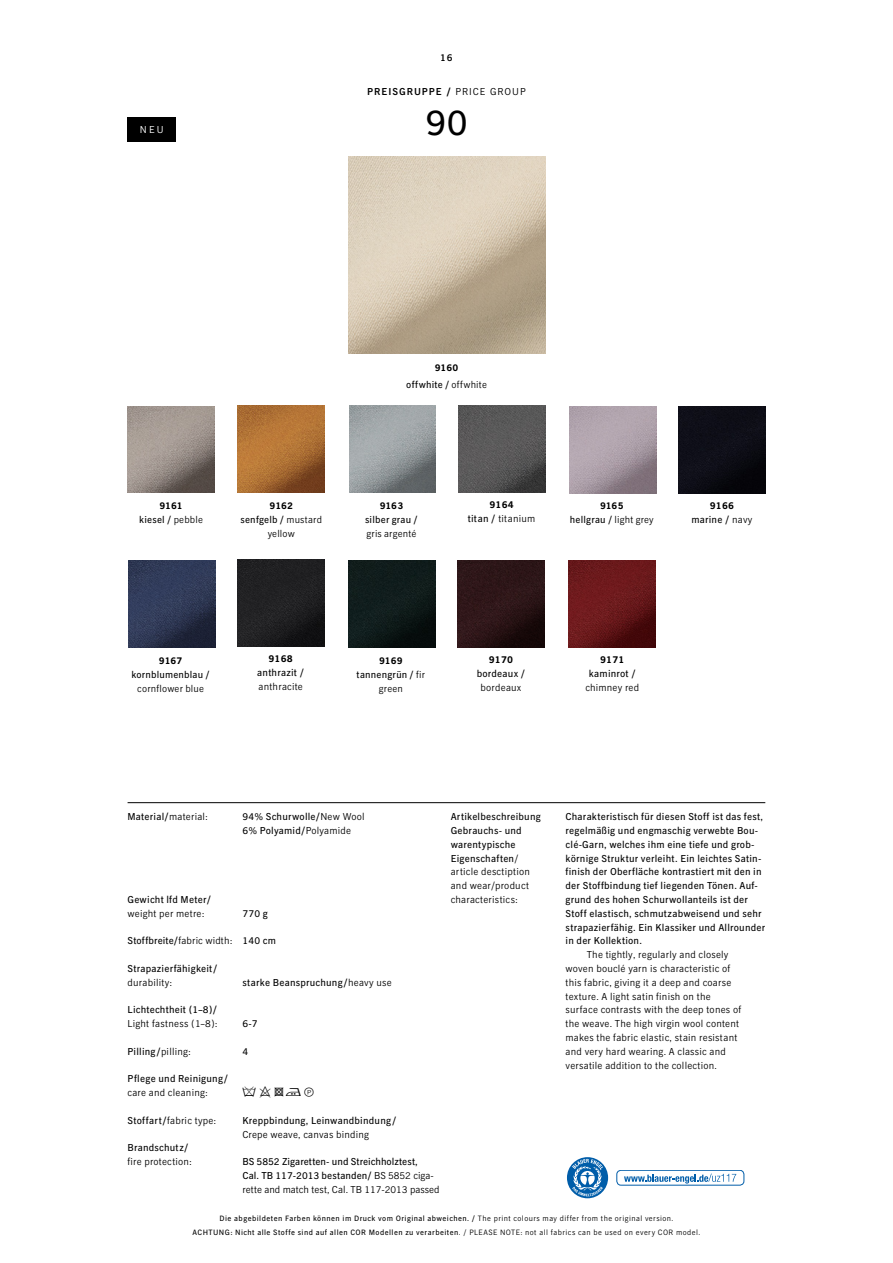
<style>
.page{position:relative;width:893px;height:1263px;background:#fff}
.page>*{position:absolute;margin:0;border:0;box-sizing:border-box;transform-origin:0 0}
.t1{font:35.25px "Cor Inter";color:#000}
.t2{font:13.5px "Textile LH Pi One";color:#000}
.t3{font:9.75px/13.8px "Cor Inter";letter-spacing:.02em;color:#000}
.t4{font:300 9.75px/13.8px "Cor Inter";letter-spacing:.02em;color:#000;text-align:center}
.t5{font:9.75px/13.8px "Cor Inter";color:#000}
.t6{font:500 9.75px "Cor Inter";letter-spacing:.1em;color:#000}
.t7{font:700 9.75px "Cor Inter";letter-spacing:.02em;color:#000}
.t8{font:300 9.75px "Cor Inter";color:#fff}
.t9{font:9.6px/13.8px "Cor Inter";letter-spacing:.02em;color:#000;text-align:center}
.t10{font:300 9.6px/13.8px "Cor Inter";letter-spacing:.02em;color:#000;text-align:center}
.t11{font:700 9.6px "Cor Inter";letter-spacing:-.01em;color:#000}
.t12{font:7.5px/13.5px "Cor Inter";letter-spacing:.06em;color:#000;text-align:center}
.s1{font-weight:300}
.s2{font-weight:700}
.s3{font-weight:400}
.s4{font-family:"Textile LH Pi Two"}
</style>
<div class="page">
<img style="left:348px;top:157px;width:197px;height:197px">
<img style="left:128px;top:406px;width:86px;height:87px">
<img style="left:238px;top:406px;width:87px;height:87px">
<img style="left:349px;top:406px;width:87px;height:87px">
<img style="left:458px;top:406px;width:87px;height:87px">
<svg style="left:567px;top:1157px;width:41px;height:41px"></svg>
<div style="left:617px;top:1170px;width:127px;height:15px;border:1px solid #005da9;border-radius:4px"></div>
<svg style="left:624px;top:1173px;width:112px;height:10px"></svg>
<div style="left:128px;top:117px;width:48px;height:25px;background:#000"></div>
<hr style="left:128px;top:802px;width:637px;height:1px;background:#000">
<img style="left:569px;top:406px;width:87px;height:87px">
<img style="left:678px;top:406px;width:87px;height:87px">
<img style="left:128px;top:561px;width:87px;height:86px">
<img style="left:237px;top:559px;width:87px;height:87px">
<img style="left:348px;top:560px;width:87px;height:87px">
<img style="left:458px;top:560px;width:87px;height:87px">
<img style="left:569px;top:561px;width:87px;height:86px">
<p class="t8" style="left:140px;top:124px;width:25px">NEU</p>
<p class="t6" style="left:440px;top:51px;width:14px">16</p>
<p class="t6" style="left:367px;top:85px;width:160px">PREISGRUPPE / <span class="s1">PRICE GROUP</span></p>
<h1 class="t1" style="left:425px;top:101px;width:44px">90</h1>
<p class="t9" style="left:406px;top:359px;width:82px;line-height:17.2px"><span class="s2">9160<br></span>offwhite / <span class="s1">offwhite</span></p>
<p class="t9" style="left:139px;top:499px;width:65px"><span class="s2">9161<br></span>kiesel / <span class="s1">pebble</span></p>
<p class="t10" style="left:240px;top:499px;width:83px"><span class="s2">9162<br></span><span class="s3">senfgelb /</span> mustard yellow</p>
<p class="t11" style="left:380px;top:500px;width:25px">9163</p>
<p class="t9" style="left:365px;top:513px;width:54px">silber grau /</p>
<p class="t10" style="left:366px;top:526px;width:51px">gris argenté</p>
<p class="t4" style="left:468px;top:498px;width:69px"><span class="s2">9164<br></span><span class="s3">titan /</span> titanium</p>
<p class="t9" style="left:570px;top:499px;width:85px"><span class="s2">9165<br></span>hellgrau / <span class="s1">light grey</span></p>
<p class="t3" style="left:691px;top:499px;width:63px;text-align:center"><span class="s2">9166<br></span>marine / <span class="s1">navy</span></p>
<p class="t11" style="left:159px;top:655px;width:25px">9167</p>
<p class="t9" style="left:131px;top:668px;width:80px">kornblumenblau /</p>
<p class="t10" style="left:137px;top:682px;width:68px">cornflower blue</p>
<p class="t7" style="left:268px;top:653px;width:26px">9168</p>
<p class="t3" style="left:257px;top:666px;width:48px">anthrazit /</p>
<p class="t4" style="left:259px;top:679px;width:46px">anthracite</p>
<p class="t9" style="left:357px;top:654px;width:70px"><span class="s2">9169 </span>tannengrün / <span class="s1">fir green</span></p>
<p class="t7" style="left:489px;top:653px;width:26px">9170</p>
<p class="t3" style="left:477px;top:666px;width:50px">bordeaux /</p>
<p class="t4" style="left:481px;top:680px;width:42px">bordeaux</p>
<p class="t7" style="left:600px;top:654px;width:26px">9171</p>
<p class="t3" style="left:589px;top:667px;width:48px">kaminrot /</p>
<p class="t4" style="left:585px;top:680px;width:55px">chimney red</p>
<p class="t3" style="left:128px;top:810px;width:82px">Material/<span class="s1">material:</span></p>
<p class="t3" style="left:242px;top:810px;width:124px">94% Schurwolle/<span class="s1">New Wool<br></span>6% Polyamid/<span class="s1">Polyamide</span></p>
<p class="t3" style="left:128px;top:893px;width:85px">Gewicht lfd Meter/</p>
<p class="t4" style="left:128px;top:906px;width:78px">weight per metre:</p>
<p class="t3" style="left:128px;top:934px;width:106px">Stoffbreite/<span class="s1">fabric width:</span></p>
<p class="t3" style="left:128px;top:962px;width:91px">Strapazierfähigkeit/</p>
<p class="t4" style="left:128px;top:975px;width:46px">durability:</p>
<p class="t3" style="left:128px;top:1003px;width:91px">Lichtechtheit (1–8)/</p>
<p class="t4" style="left:128px;top:1017px;width:91px">Light fastness (1–8):</p>
<p class="t3" style="left:128px;top:1044px;width:65px">Pilling/<span class="s1">pilling:</span></p>
<p class="t3" style="left:128px;top:1072px;width:102px">Pflege und Reinigung/</p>
<p class="t4" style="left:128px;top:1086px;width:82px">care and cleaning:</p>
<p class="t4" style="left:128px;top:1113px;width:90px"><span class="s3">Stoffart/</span>fabric type:</p>
<p class="t3" style="left:128px;top:1141px;width:63px">Brandschutz/</p>
<p class="t4" style="left:128px;top:1155px;width:66px">fire protection:</p>
<p class="t3" style="left:242px;top:906px;width:27px">770 g</p>
<p class="t3" style="left:242px;top:934px;width:35px">140 cm</p>
<p class="t3" style="left:242px;top:975px;width:151px">starke Beanspruchung/<span class="s1">heavy use</span></p>
<p class="t3" style="left:242px;top:1017px;width:17px">6-7</p>
<p class="t3" style="left:242px;top:1044px;width:7px">4</p>
<h2 class="t2" style="left:242px;top:1084px;width:74px">x94<span class="s4">+</span>W</h2>
<p class="t3" style="left:242px;top:1113px;width:155px">Kreppbindung, Leinwandbindung/</p>
<p class="t4" style="left:242px;top:1127px;width:128px">Crepe weave, canvas binding</p>
<p class="t5" style="left:242px;top:1155px;width:199px">BS 5852 Zigaretten- und Streichholztest,<br>Cal. TB 117-2013 bestanden/ <span class="s1">BS 5852 ciga&shy;rette and match test, Cal. TB 117-2013 passed</span></p>
<p class="t3" style="left:451px;top:810px;width:92px">Artikelbeschreibung<br>Gebrauchs- und warentypische<br>Eigenschaften<span class="s1">/ article desctiption and wear/product characteristics:</span></p>
<p class="t3" style="left:566px;top:810px;width:201px">Charakteristisch für diesen Stoff ist das fest, regelmäßig und engmaschig verwebte Bou&shy;clé-Garn, welches ihm eine tiefe und grob&shy;körnige Struktur verleiht. Ein leichtes Satin&shy;finish der Oberfläche kontrastiert mit den in der Stoffbindung tief liegenden Tönen. Auf&shy;grund des hohen Schurwollanteils ist der Stoff elastisch, schmutzabweisend und sehr strapazierfähig. Ein Klassiker und Allrounder in der Kollektion.</p>
<p class="t4" style="left:566px;top:948px;width:177px;text-align:left;text-indent:21px">The tightly, regularly and closely woven bouclé yarn is characteristic of this fabric, giving it a deep and coarse texture. A light satin finish on the surface contrasts with the deep tones of the weave. The high virgin wool content makes the fabric elastic, stain resistant and very hard wearing. A classic and versatile addition to the collection.</p>
<p class="t12" style="left:193px;top:1211px;width:509px">Die abgebildeten Farben können im Druck vom Original abweichen. / <span class="s1">The print colours may differ from the original version.<br></span>ACHTUNG: Nicht alle Stoffe sind auf allen COR Modellen zu verarbeiten<span class="s1">. / PLEASE NOTE: not all fabrics can be used on every COR model.</span></p>
</div>
